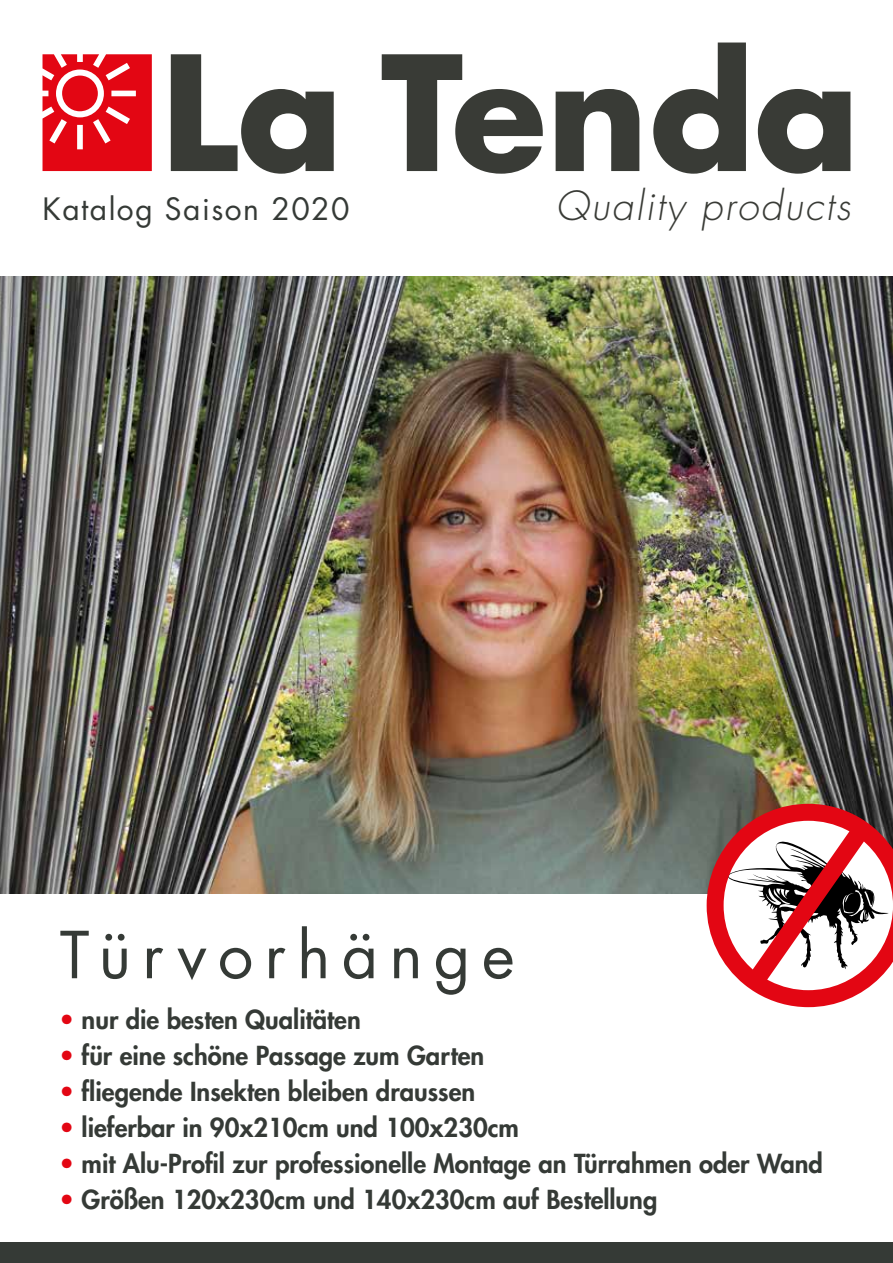
<style>
.page{position:relative;width:893px;height:1263px;background:#fff}
.page>*{position:absolute;margin:0;border:0;box-sizing:border-box;transform-origin:0 0}
.t1{font:63px "Futura Std";letter-spacing:.18em;color:#353a36}
.t2{font:italic 300 39.15px "Futura Std";letter-spacing:.05em;color:#393b36}
.t3{font:30px "Futura Std";letter-spacing:.05em;color:#353a36}
.t4{font:800 25.5px "Futura Std";color:#353a36}
.s1{color:#e30613}
</style>
<div class="page">
<svg style="left:171px;top:54px;width:163px;height:120px"></svg>
<svg style="left:382px;top:54px;width:161px;height:120px"></svg>
<svg style="left:556px;top:89px;width:83px;height:82px"></svg>
<svg style="left:653px;top:43px;width:93px;height:131px"></svg>
<svg style="left:758px;top:89px;width:92px;height:85px"></svg>
<svg style="left:43px;top:54px;width:109px;height:117px;background:#e72e39"></svg>
<img style="left:0;top:276px;width:893px;height:617px">
<div style="left:0;top:1242px;width:893px;height:21px;background:#353a36"></div>
<svg style="left:707px;top:804px;width:186px;height:203px"></svg>
<p class="t3" style="left:43px;top:190px;width:309px">Katalog Saison 2020</p>
<h2 class="t2" style="left:556px;top:182px;width:296px">Quality products</h2>
<h1 class="t1" style="left:60px;top:915px;width:456px">Türvorhänge</h1>
<p class="t4" style="left:60px;top:1003px;width:303px"><span class="s1">•</span> nur die besten Qualitäten</p>
<p class="t4" style="left:60px;top:1039px;width:426px"><span class="s1">•</span> für eine schöne Passage zum Garten</p>
<p class="t4" style="left:60px;top:1075px;width:417px"><span class="s1">•</span> fliegende Insekten bleiben draussen</p>
<p class="t4" style="left:60px;top:1112px;width:461px"><span class="s1">•</span> lieferbar in 90x210cm und 100x230cm</p>
<p class="t4" style="left:60px;top:1148px;width:765px"><span class="s1">•</span> mit Alu-Profil zur professionelle Montage an Türrahmen oder Wand</p>
<p class="t4" style="left:60px;top:1184px;width:599px"><span class="s1">•</span> Größen 120x230cm und 140x230cm auf Bestellung</p>
</div>
